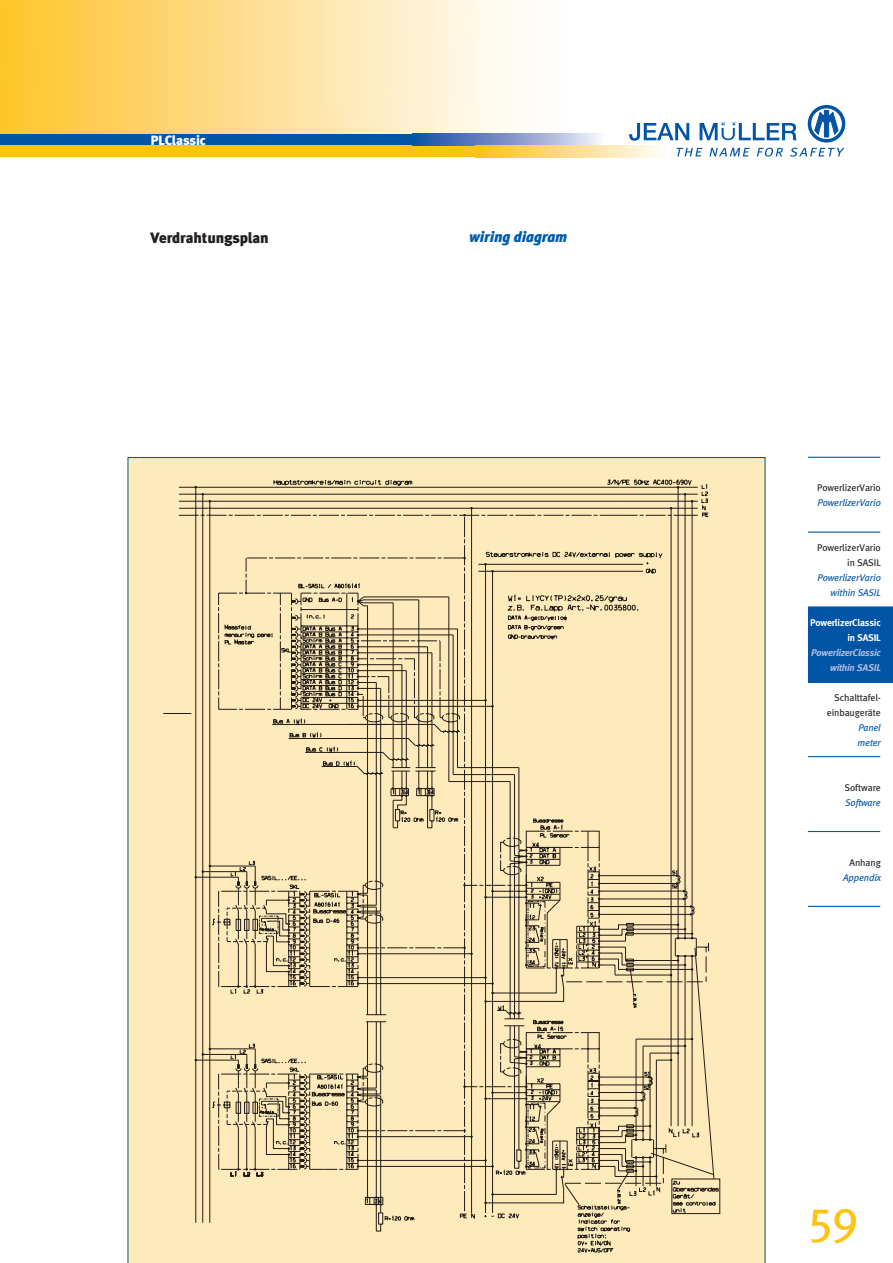
<style>
.page{position:relative;width:893px;height:1263px;background:#fff}
.page>*{position:absolute;margin:0;border:0;box-sizing:border-box;transform-origin:0 0}
.t1{font:48px "Meta Plus Book Caps";color:#fec210}
.t2{font:900 15px "Meta Plus";letter-spacing:-.01em;color:#231f20}
.t3{font:italic 900 15px "Meta Plus";letter-spacing:-.01em;color:#015aaa}
.t4{font:900 13.5px "Meta Plus";letter-spacing:-.01em;color:#fff}
.t5{font:9.75px/15px "Meta";letter-spacing:-.01em;color:#231f20;text-align:right}
.t6{font:italic 9.75px/15px "Meta";letter-spacing:-.01em;color:#0154a6;text-align:right}
.t7{font:italic 700 9.75px/15px "Meta";letter-spacing:-.02em;color:#aebde0;text-align:right}
.t8{font:700 9.75px/15px "Meta";letter-spacing:-.02em;color:#fff;text-align:right}
</style>
<div class="page">
<div style="left:808px;top:607px;width:85px;height:75px;background:#0154a6"></div>
<hr style="left:808px;top:457px;width:72px;height:1px;background:#015aaa">
<hr style="left:808px;top:531px;width:72px;height:2px;background:#015aaa">
<hr style="left:808px;top:606px;width:85px;height:1px;background:#015aaa">
<hr style="left:808px;top:681px;width:85px;height:1px;background:#015aaa">
<hr style="left:808px;top:756px;width:72px;height:1px;background:#015aaa">
<hr style="left:808px;top:831px;width:72px;height:1px;background:#015aaa">
<hr style="left:808px;top:906px;width:72px;height:1px;background:#015aaa">
<svg style="left:0;top:0;width:846px;height:134px"></svg>
<div style="left:0;top:134px;width:417px;height:12px;background:#0154a6"></div>
<div style="left:0;top:146px;width:480px;height:11px;background:#fec210"></div>
<svg style="left:629px;top:105px;width:216px;height:52px"></svg>
<svg style="left:417px;top:134px;width:187px;height:12px"></svg>
<svg style="left:480px;top:146px;width:186px;height:11px"></svg>
<div style="left:128px;top:457px;width:637px;height:806px;background:#feeaba"></div>
<svg style="left:709px;top:838px;width:5px;height:366px"></svg>
<svg style="left:194px;top:479px;width:515px;height:773px"></svg>
<svg style="left:163px;top:713px;width:407px;height:326px"></svg>
<h3 class="t4" style="left:150px;top:132px;width:57px">PLClassic</h3>
<h2 class="t2" style="left:150px;top:229px;width:120px">Verdrahtungsplan</h2>
<h2 class="t3" style="left:469px;top:229px;width:100px">wiring diagram</h2>
<p class="t5" style="left:817px;top:480px;width:65px">PowerlizerVario</p>
<p class="t6" style="left:817px;top:495px;width:65px">PowerlizerVario</p>
<p class="t5" style="left:817px;top:540px;width:65px">PowerlizerVario in SASIL</p>
<p class="t6" style="left:817px;top:570px;width:65px">PowerlizerVario within SASIL</p>
<p class="t8" style="left:810px;top:615px;width:72px">PowerlizerClassic in SASIL</p>
<p class="t7" style="left:811px;top:645px;width:71px">PowerlizerClassic within SASIL</p>
<p class="t5" style="left:827px;top:689px;width:55px">Schalttafel&shy;einbaugeräte</p>
<p class="t6" style="left:858px;top:720px;width:25px;text-align:left">Panel meter</p>
<p class="t5" style="left:845px;top:779px;width:38px">Software</p>
<p class="t6" style="left:845px;top:795px;width:37px">Software</p>
<p class="t5" style="left:850px;top:854px;width:33px">Anhang</p>
<p class="t6" style="left:843px;top:870px;width:39px">Appendix</p>
<h1 class="t1" style="left:808px;top:1197px;width:51px">59</h1>
</div>
